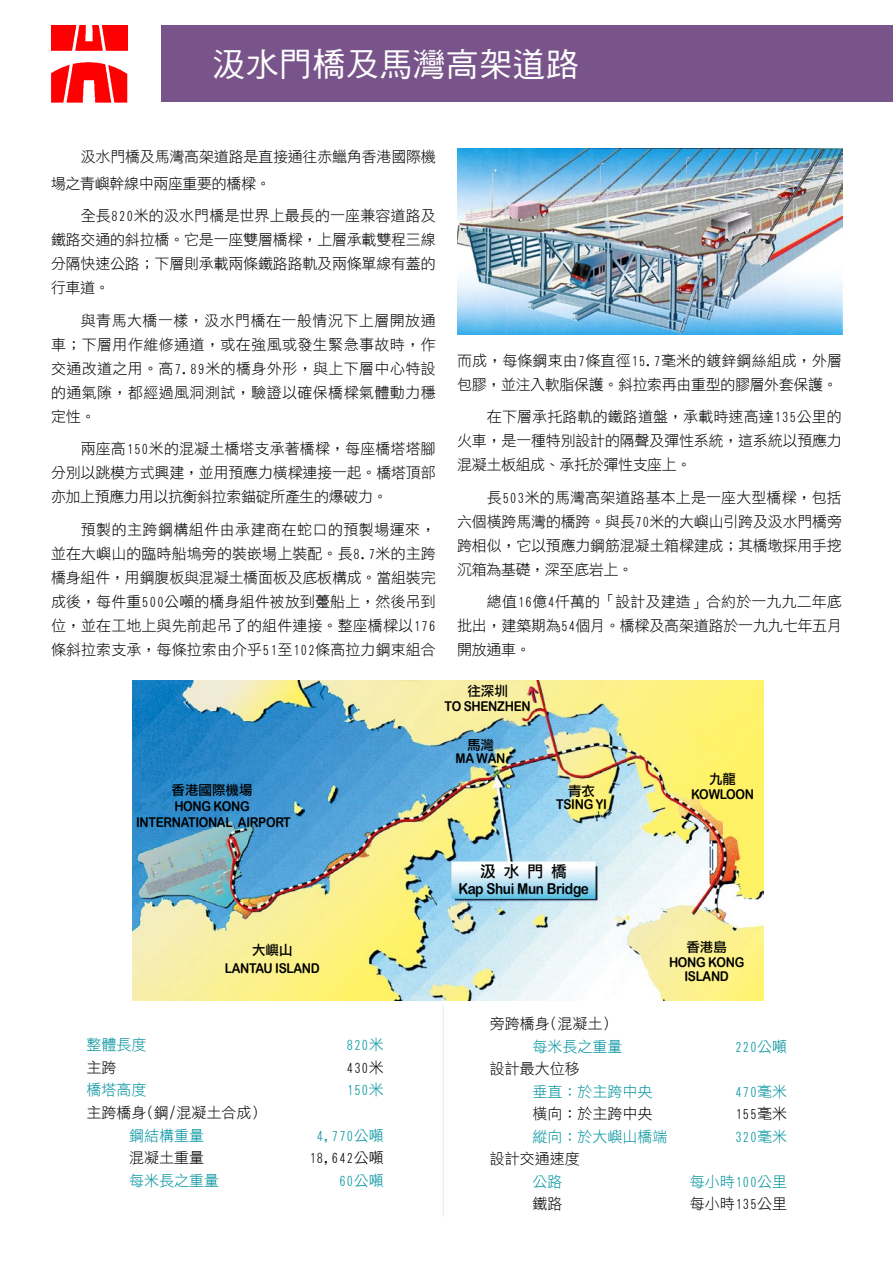
<style>
.page{position:relative;width:893px;height:1263px;background:#fff}
.page>*{position:absolute;margin:0;border:0;box-sizing:border-box;transform-origin:0 0}
.t1{font:33px "DF Hei Md HKSCS U";letter-spacing:.01em;color:#fff}
.t2{font:15.75px "DF Li Hei Md WIN BF";color:#000}
.t3{font:15px/24px "DF Hei Lt HK BF";letter-spacing:-.015em;color:#000;text-align:justify}
.t4{font:15px/22.5px "DF Hei Lt HK BF";color:#00929d}
.t5{font:15px/24px "DF Hei Lt HK BF";letter-spacing:.005em;color:#000}
.t6{font:15px "Arial Rounded MT Bold";letter-spacing:-.025em;color:#000;scale:.9 1}
.t7{font:13.5px/16.2px "Arial Rounded MT Bold";letter-spacing:-.025em;color:#000;text-align:center;scale:.9 1}
.t8{font:13.5px "DF Li Hei Md WIN BF";color:#000}
.s1{color:#00929d}
.s2{color:#000}
</style>
<div class="page">
<img style="left:51px;top:26px;width:76px;height:76px">
<div style="left:161px;top:26px;width:732px;height:76px;background:#78548a"></div>
<img style="left:457px;top:149px;width:385px;height:186px">
<img style="left:132px;top:680px;width:631px;height:321px">
<hr style="left:443px;top:1004px;width:1px;height:212px;background:#e6e6e6">
<h1 class="t1" style="left:213px;top:48px;width:368px">汲水門橋及馬灣高架道路</h1>
<p class="t3" style="left:51px;top:143px;width:386px;line-height:27px;text-indent:30px">汲水門橋及馬灣高架道路是直接通往赤鱲角香港國際機場之青嶼幹線中兩座重要的橋樑。</p>
<p class="t3" style="left:51px;top:204px;width:386px;text-indent:30px">全長820米的汲水門橋是世界上最長的一座兼容道路及鐵路交通的斜拉橋。它是一座雙層橋樑，上層承載雙程三線分隔快速公路；下層則承載兩條鐵路路軌及兩條單線有蓋的行車道。</p>
<p class="t3" style="left:51px;top:308px;width:386px;text-indent:30px">與青馬大橋一樣，汲水門橋在一般情況下上層開放通車；下層用作維修通道，或在強風或發生緊急事故時，作交通改道之用。高7.89米的橋身外形，與上下層中心特設的通氣隙，都經過風洞測試，驗證以確保橋樑氣體動力穩定性。</p>
<p class="t3" style="left:51px;top:437px;width:386px;text-indent:30px">兩座高150米的混凝土橋塔支承著橋樑，每座橋塔塔腳分別以跳模方式興建，並用預應力橫樑連接一起。橋塔頂部亦加上預應力用以抗衡斜拉索錨碇所產生的爆破力。</p>
<p class="t3" style="left:51px;top:517px;width:386px;text-indent:30px">預製的主跨鋼構組件由承建商在蛇口的預製場運來，並在大嶼山的臨時船塢旁的裝嵌場上裝配。長8.7米的主跨橋身組件，用鋼腹板與混凝土橋面板及底板構成。當組裝完成後，每件重500公噸的橋身組件被放到躉船上，然後吊到位，並在工地上與先前起吊了的組件連接。整座橋樑以176條斜拉索支承，每條拉索由介乎51至102條高拉力鋼束組合</p>
<p class="t5" style="left:457px;top:348px;width:386px">而成，每條鋼束由7條直徑15.7毫米的鍍鋅鋼絲組成，外層包膠，並注入軟脂保護。斜拉索再由重型的膠層外套保護。</p>
<p class="t3" style="left:457px;top:405px;width:386px;text-indent:30px">在下層承托路軌的鐵路道盤，承載時速高達135公里的火車，是一種特別設計的隔聲及彈性系統，這系統以預應力混凝土板組成、承托於彈性支座上。</p>
<p class="t3" style="left:457px;top:485px;width:386px;text-indent:30px">長503米的馬灣高架道路基本上是一座大型橋樑，包括六個橫跨馬灣的橋跨。與長70米的大嶼山引跨及汲水門橋旁跨相似，它以預應力鋼筋混凝土箱樑建成；其橋墩採用手挖沉箱為基礎，深至底岩上。</p>
<p class="t3" style="left:457px;top:590px;width:386px;text-indent:30px">總值16億4仟萬的「設計及建造」合約於一九九二年底批出，建築期為54個月。橋樑及高架道路於一九九七年五月開放通車。</p>
<p class="t8" style="left:172px;top:783px;width:83px">香港國際機場</p>
<p class="t7" style="left:136px;top:798px;width:174px">HONG KONG<br>INTERNATIONAL AIRPORT</p>
<p class="t8" style="left:467px;top:684px;width:42px">往深圳</p>
<p class="t7" style="left:445px;top:698px;width:97px">TO SHENZHEN</p>
<p class="t8" style="left:467px;top:738px;width:28px">馬灣</p>
<p class="t7" style="left:456px;top:750px;width:57px">MA WAN</p>
<p class="t8" style="left:568px;top:784px;width:28px">青衣</p>
<p class="t7" style="left:556px;top:796px;width:58px">TSING YI</p>
<p class="t8" style="left:709px;top:772px;width:28px">九龍</p>
<p class="t7" style="left:691px;top:786px;width:72px">KOWLOON</p>
<p class="t2" style="left:480px;top:863px;width:88px">汲 水 門 橋</p>
<p class="t6" style="left:458px;top:880px;width:147px">Kap Shui Mun Bridge</p>
<p class="t8" style="left:252px;top:943px;width:42px">大嶼山</p>
<p class="t7" style="left:225px;top:960px;width:107px">LANTAU ISLAND</p>
<p class="t4" style="left:86px;top:1034px;width:61px">整體長度</p>
<p class="t4" style="left:346px;top:1034px;width:39px">820米</p>
<p class="t3" style="left:86px;top:1055px;width:31px">主跨</p>
<p class="t3" style="left:346px;top:1055px;width:39px">430米</p>
<p class="t4" style="left:86px;top:1079px;width:61px">橋塔高度</p>
<p class="t4" style="left:346px;top:1079px;width:39px">150米</p>
<p class="t3" style="left:129px;top:1101px;width:131px;line-height:22.5px;text-indent:-43px">主跨橋身(鋼/混凝土合成)<span class="s1">鋼結構重量</span></p>
<p class="t4" style="left:316px;top:1124px;width:69px">4,770公噸</p>
<p class="t3" style="left:129px;top:1145px;width:76px">混凝土重量</p>
<p class="t3" style="left:309px;top:1145px;width:76px">18,642公噸</p>
<p class="t4" style="left:129px;top:1169px;width:91px">每米長之重量</p>
<p class="t4" style="left:339px;top:1169px;width:46px">60公噸</p>
<p class="t3" style="left:532px;top:1012px;width:91px;line-height:22.5px;text-indent:-43px">旁跨橋身(混凝土)<span class="s1">每米長之重量</span></p>
<p class="t4" style="left:532px;top:1057px;width:121px;text-indent:-43px"><span class="s2">設計最大位移<br></span>垂直：於主跨中央</p>
<p class="t8" style="left:686px;top:940px;width:42px">香港島</p>
<p class="t7" style="left:669px;top:955px;width:85px;line-height:13.5px">HONG KONG<br>ISLAND</p>
<p class="t4" style="left:735px;top:1035px;width:54px">220公噸</p>
<p class="t4" style="left:735px;top:1080px;width:54px">470毫米</p>
<p class="t3" style="left:532px;top:1101px;width:121px">橫向：於主跨中央</p>
<p class="t3" style="left:735px;top:1101px;width:54px">155毫米</p>
<p class="t4" style="left:532px;top:1125px;width:136px">縱向：於大嶼山橋端</p>
<p class="t4" style="left:735px;top:1125px;width:54px">320毫米</p>
<p class="t3" style="left:532px;top:1147px;width:49px;line-height:22.5px;text-indent:-43px">設計交通速度<span class="s1">公路</span></p>
<p class="t4" style="left:690px;top:1170px;width:99px">每小時100公里</p>
<p class="t3" style="left:532px;top:1191px;width:31px">鐵路</p>
<p class="t3" style="left:690px;top:1191px;width:99px">每小時135公里</p>
</div>
